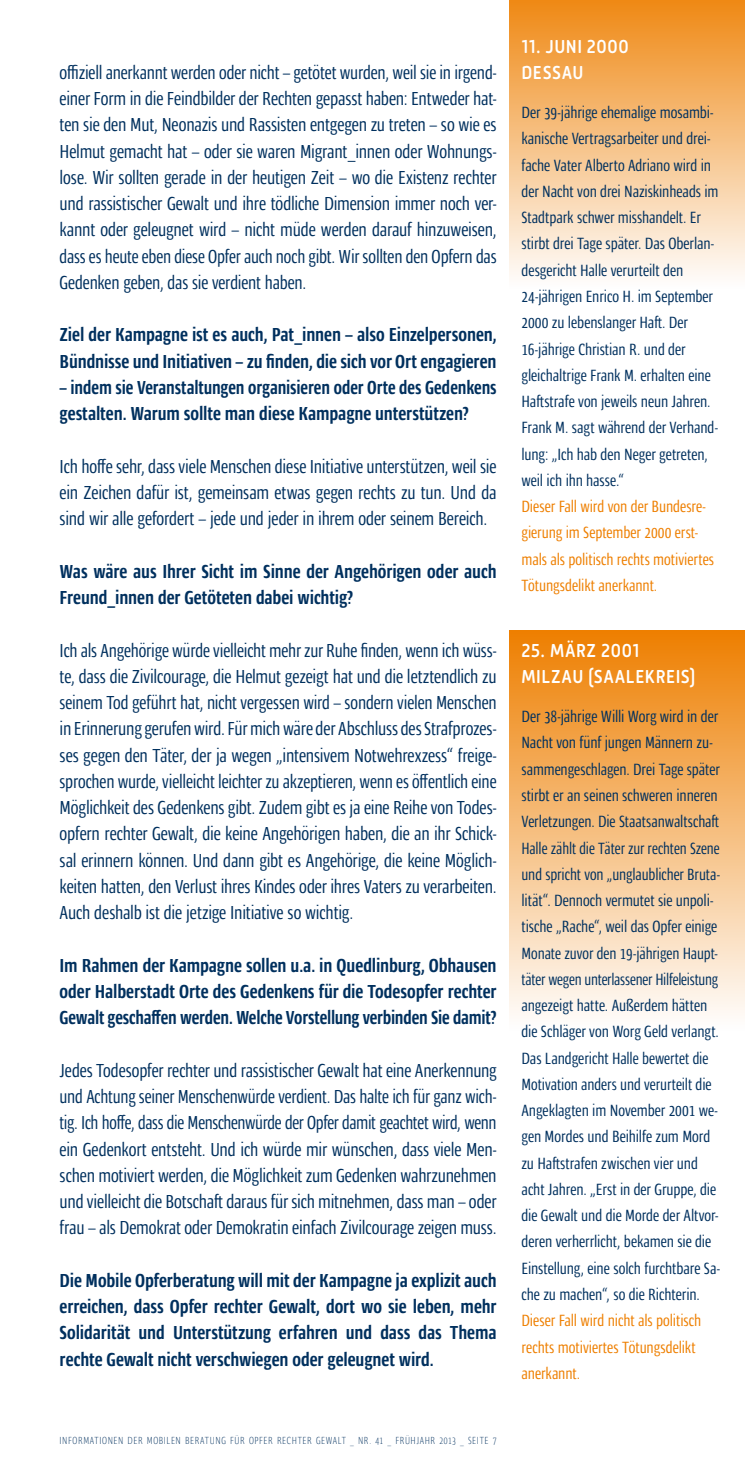
<style>
.page{position:relative;width:745px;height:1474px;background:#fff}
.page>*{position:absolute;margin:0;border:0;box-sizing:border-box;transform-origin:0 0}
.t1{font:19.25px/26.2px "Ardoise Pro Tight";letter-spacing:-.01em;color:#00305e;text-align:justify}
.t2{font:700 19.25px/26.2px "Ardoise Pro Tight";letter-spacing:-.005em;color:#00305e}
.t3{font:700 19.25px/26.2px "Ardoise Pro Tight";letter-spacing:-.005em;color:#00305e;scale:.96 1}
.t4{font:500 19.25px/26.2px "Mic 32 New Rounded";letter-spacing:.035em;color:#fff;scale:.9 1}
.t5{font:16.62px/26.2px "Ardoise Pro Tight";letter-spacing:-.005em;color:#00305e}
.t6{font:16.62px/26.2px "Ardoise Pro Tight";letter-spacing:-.005em;color:#ee7f00}
.t7{font:200 10.5px "Ardoise Pro Tight";letter-spacing:.055em;color:#00305e}
</style>
<div class="page">
<div style="left:508px;top:630px;width:236px;height:401px;background:linear-gradient(to bottom,#ee7f00,#fefefe)"></div>
<div style="left:508px;top:0;width:236px;height:289px;background:linear-gradient(to bottom,#ef8914,#fefefe)"></div>
<p class="t1" style="left:60px;top:57px;width:438px">offiziell anerkannt werden oder nicht – getötet wurden, weil sie in irgend&shy;einer Form in die Feindbilder der Rechten gepasst haben: Entweder hat&shy;ten sie den Mut, Neonazis und Rassisten entgegen zu treten – so wie es Helmut gemacht hat – oder sie waren Migrant_innen oder Wohnungs&shy;lose. Wir sollten gerade in der heutigen Zeit – wo die Existenz rechter und rassistischer Gewalt und ihre tödliche Dimension immer noch ver&shy;kannt oder geleugnet wird – nicht müde werden darauf hinzuweisen, dass es heute eben diese Opfer auch noch gibt. Wir sollten den Opfern das Gedenken geben, das sie verdient haben.</p>
<p class="t2" style="left:60px;top:320px;width:438px">Ziel der Kampagne ist es auch, Pat_innen – also Einzelpersonen,<br>Bündnisse und Initiativen – zu finden, die sich vor Ort engagieren</p>
<p class="t3" style="left:60px;top:372px;width:456px">– indem sie Veranstaltungen organisieren oder Orte des Gedenkens gestalten. Warum sollte man diese Kampagne unterstützen?</p>
<p class="t1" style="left:60px;top:451px;width:438px">Ich hoffe sehr, dass viele Menschen diese Initiative unterstützen, weil sie ein Zeichen dafür ist, gemeinsam etwas gegen rechts zu tun. Und da sind wir alle gefordert – jede und jeder in ihrem oder seinem Bereich.</p>
<p class="t2" style="left:60px;top:556px;width:438px">Was wäre aus Ihrer Sicht im Sinne der Angehörigen oder auch<br>Freund_innen der Getöteten dabei wichtig?</p>
<p class="t1" style="left:60px;top:635px;width:438px">Ich als Angehörige würde vielleicht mehr zur Ruhe finden, wenn ich wüss&shy;te, dass die Zivilcourage, die Helmut gezeigt hat und die letztendlich zu seinem Tod geführt hat, nicht vergessen wird – sondern vielen Menschen in Erinnerunggerufenwird.Fürmichwäre der Abschluss desStrafprozes&shy;ses gegen den Täter, der ja wegen „intensivem Notwehrexzess“ freige&shy;sprochen wurde, vielleicht leichter zu akzeptieren, wenn es öffentlich eine Möglichkeit des Gedenkens gibt. Zudem gibt es ja eine Reihe von Todes&shy;opfern rechter Gewalt, die keine Angehörigen haben, die an ihr Schick&shy;sal erinnern können. Und dann gibt es Angehörige, die keine Möglich&shy;keiten hatten, den Verlust ihres Kindes oder ihres Vaters zu verarbeiten.<br>Auch deshalb ist die jetzige Initiative so wichtig.</p>
<p class="t2" style="left:60px;top:950px;width:438px;text-align:justify">Im Rahmen der Kampagne sollen u.a. in Quedlinburg, Obhausen oder Halberstadt Orte des Gedenkens für die Todesopfer rechter Gewalt geschaffen werden. Welche Vorstellung verbinden Sie damit?</p>
<p class="t1" style="left:60px;top:1055px;width:438px">Jedes Todesopfer rechter und rassistischer Gewalt hat eine Anerkennung und Achtung seiner Menschenwürde verdient. Das halte ich für ganz wich&shy;tig. Ich hoffe, dass die Menschenwürde der Opfer damit geachtet wird, wenn ein Gedenkort entsteht. Und ich würde mir wünschen, dass viele Men&shy;schen motiviert werden, die Möglichkeit zum Gedenken wahrzunehmen und vielleicht die Botschaft daraus für sich mitnehmen, dass man – oder frau – als Demokrat oder Demokratin einfach Zivilcourage zeigen muss.</p>
<p class="t2" style="left:60px;top:1265px;width:438px;text-align:justify">Die Mobile Opferberatung will mit der Kampagne ja explizit auch erreichen, dass Opfer rechter Gewalt, dort wo sie leben, mehr Solidarität und Unterstützung erfahren und dass das Thema rechte Gewalt nicht verschwiegen oder geleugnet wird.</p>
<p class="t7" style="left:60px;top:1432px;width:438px">INFORMATIONEN DER MOBILEN BERATUNG FÜR OPFER RECHTER GEWALT _ NR. 41 _ FRÜHJAHR 2013 _ SEITE 7</p>
<p class="t4" style="left:521px;top:33px;width:120px">11. JUNI 2000<br>DESS</p>
<p class="t4" style="left:561px;top:59px;width:23px">AU</p>
<p class="t5" style="left:521px;top:98px;width:198px">Der 39-jährige ehemalige mosambi&shy;kanische Vertragsarbeiter und drei&shy;fache Vater Alberto Adriano wird in der Nacht von drei Naziskinheads im Stadtpark schwer misshandelt. Er stirbt drei Tage später. Das Oberlan&shy;desgericht Halle verurteilt den 24-jährigen Enrico H. im September 2000 zu lebenslanger Haft. Der 16-jährige Christian R. und der gleichaltrige Frank M. erhalten eine Haftstrafe von jeweils neun Jahren.<br>Frank M. sagt während der Verhand&shy;lung: „Ich hab den Neger getreten, weil ich ihn hasse.“</p>
<p class="t6" style="left:521px;top:492px;width:194px">Dieser Fall wird von der Bundesre&shy;gierung im September 2000 erst&shy;mals als politisch rechts motiviertes Tötungsdelikt anerkannt.</p>
<p class="t4" style="left:521px;top:637px;width:138px">25. MÄRZ 2001<br>MILZAU (SAALEKREIS</p>
<p class="t4" style="left:689px;top:663px;width:8px">)</p>
<p class="t5" style="left:521px;top:702px;width:200px">Der 38-jährige Willi Worg wird in der Nacht von fünf jungen Männern zu&shy;sammengeschlagen. Drei Tage später stirbt er an seinen schweren inneren Verletzungen. Die Staatsanwaltschaft Halle zählt die Täter zur rechten Szene und spricht von „unglaublicher Bruta&shy;lität“. Dennoch vermutet sie unpoli&shy;tische „Rache“, weil das Opfer einige Monate zuvor den 19-jährigen Haupt&shy;täter wegen unterlassener Hilfeleistung angezeigt hatte. Außerdem hätten die Schläger von Worg Geld verlangt.<br>Das Landgericht Halle bewertet die Motivation anders und verurteilt die Angeklagten im November 2001 we&shy;gen Mordes und Beihilfe zum Mord zu Haftstrafen zwischen vier und acht Jahren. „Erst in der Gruppe, die die Gewalt und die Morde der Altvor&shy;deren verherrlicht, bekamen sie die Einstellung, eine solch furchtbare Sa&shy;che zu machen“, so die Richterin.</p>
<p class="t6" style="left:521px;top:1305px;width:181px">Dieser Fall wird nicht als politisch rechts motiviertes Tötungsdelikt anerkannt.</p>
</div>
